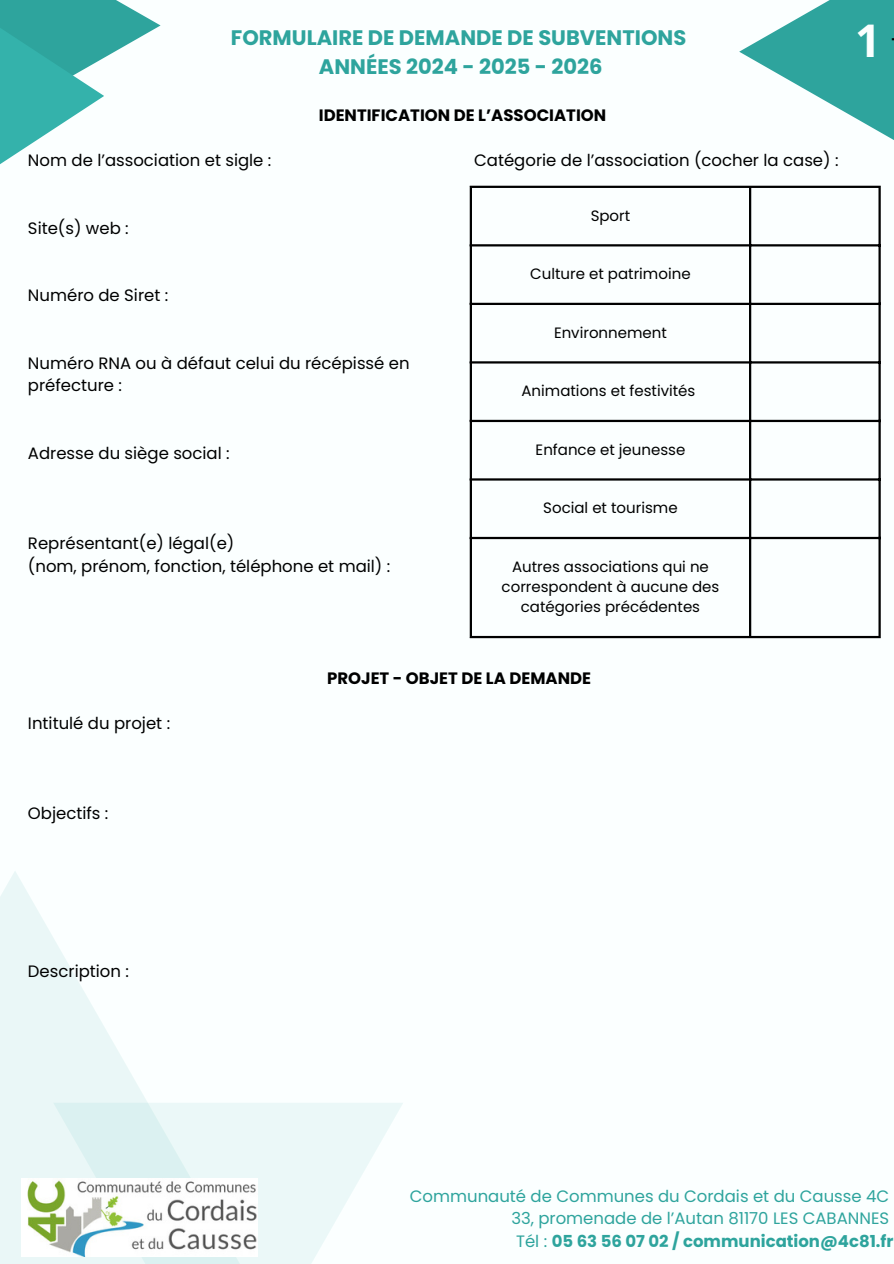
<style>
.page{position:relative;width:894px;height:1264px;background:#fff}
.page>*{position:absolute;margin:0;border:0;box-sizing:border-box;transform-origin:0 0}
.t1{font:700 45px "Open Sans";color:#fbffff}
.t2{font:700 21px/29.2px "Poppins";color:#2ea49d;text-align:center}
.t3{font:16.5px "Poppins";color:#000}
.t4{font:16.5px "Poppins";color:#2ea49d}
.t5{font:700 16.5px "Poppins";color:#000}
.t6{font:700 16.5px "Poppins";color:#2ea49d}
.t7{font:15px/20.2px "Poppins";color:#000;text-align:center}
.s1{font-weight:400}
</style>
<div class="page">
<div style="left:0;top:0;width:893px;height:1263px;background:#fbffff"></div>
<div style="left:0;top:870px;width:280px;height:393px;background:linear-gradient(to right,#ecf8f8,#fff)"></div>
<div style="left:53px;top:1102px;width:350px;height:161px;background:linear-gradient(to right,#dcf1f1,#f5fdfd)"></div>
<svg style="left:739px;top:0;width:154px;height:186px"></svg>
<svg style="left:104px;top:0;width:56px;height:58px;fill:#2ea49d"></svg>
<svg style="left:0;top:0;width:104px;height:164px"></svg>
<img style="left:21px;top:1178px;width:237px;height:78px">
<hr style="left:469px;top:188px;width:3px;height:448px;background:#000">
<hr style="left:748px;top:188px;width:3px;height:448px;background:#000">
<hr style="left:878px;top:188px;width:2px;height:448px;background:#000">
<hr style="left:469px;top:186px;width:411px;height:2px;background:#000">
<hr style="left:469px;top:244px;width:411px;height:2px;background:#000">
<hr style="left:469px;top:303px;width:411px;height:2px;background:#000">
<hr style="left:469px;top:361px;width:411px;height:2px;background:#000">
<hr style="left:469px;top:420px;width:411px;height:2px;background:#000">
<hr style="left:469px;top:478px;width:411px;height:2px;background:#000">
<hr style="left:469px;top:537px;width:411px;height:2px;background:#000">
<hr style="left:469px;top:636px;width:411px;height:2px;background:#000">
<h1 class="t2" style="left:231px;top:23px;width:456px">FORMULAIRE DE DEMANDE DE SUBVENTIONS<br>ANNÉES 2024 - 2025 - 2026</h1>
<h3 class="t5" style="left:319px;top:104px;width:289px">IDENTIFICATION DE L’ASSOCIATION</h3>
<p class="t3" style="left:28px;top:149px;width:245px">Nom de l’association et sigle :</p>
<p class="t3" style="left:474px;top:149px;width:366px">Catégorie de l’association (cocher la case) :</p>
<p class="t3" style="left:28px;top:216px;width:102px">Site(s) web :</p>
<p class="t3" style="left:28px;top:284px;width:142px">Numéro de Siret :</p>
<p class="t3" style="left:28px;top:351px;width:383px">Numéro RNA ou à défaut celui du récépissé en</p>
<p class="t3" style="left:28px;top:374px;width:96px">préfecture :</p>
<p class="t3" style="left:28px;top:441px;width:203px">Adresse du siège social :</p>
<p class="t3" style="left:28px;top:531px;width:208px">Représentant(e) légal(e)</p>
<p class="t3" style="left:28px;top:554px;width:364px">(nom, prénom, fonction, téléphone et mail) :</p>
<p class="t7" style="left:590px;top:205px;width:41px">Sport</p>
<p class="t7" style="left:530px;top:264px;width:162px">Culture et patrimoine</p>
<p class="t7" style="left:554px;top:322px;width:114px">Environnement</p>
<p class="t7" style="left:521px;top:381px;width:175px">Animations et festivités</p>
<p class="t7" style="left:535px;top:439px;width:151px">Enfance et jeunesse</p>
<p class="t7" style="left:543px;top:498px;width:136px">Social et tourisme</p>
<p class="t7" style="left:501px;top:556px;width:219px">Autres associations qui ne correspondent à aucune des catégories précédentes</p>
<p class="t1" style="left:854px;top:9px;width:27px">1</p>
<p class="t3" style="left:28px;top:711px;width:144px">Intitulé du projet :</p>
<h3 class="t5" style="left:327px;top:666px;width:265px">PROJET - OBJET DE LA DEMANDE</h3>
<p class="t3" style="left:28px;top:801px;width:82px">Objectifs :</p>
<p class="t3" style="left:28px;top:959px;width:102px">Description :</p>
<p class="t4" style="left:409px;top:1184px;width:481px">Communauté de Communes du Cordais et du Causse 4C</p>
<p class="t4" style="left:511px;top:1206px;width:379px">33, promenade de l’Autan 81170 LES CABANNES</p>
<p class="t6" style="left:516px;top:1229px;width:379px"><span class="s1">Tél :</span> 05 63 56 07 02 / communication@4c81.fr</p>
</div>
